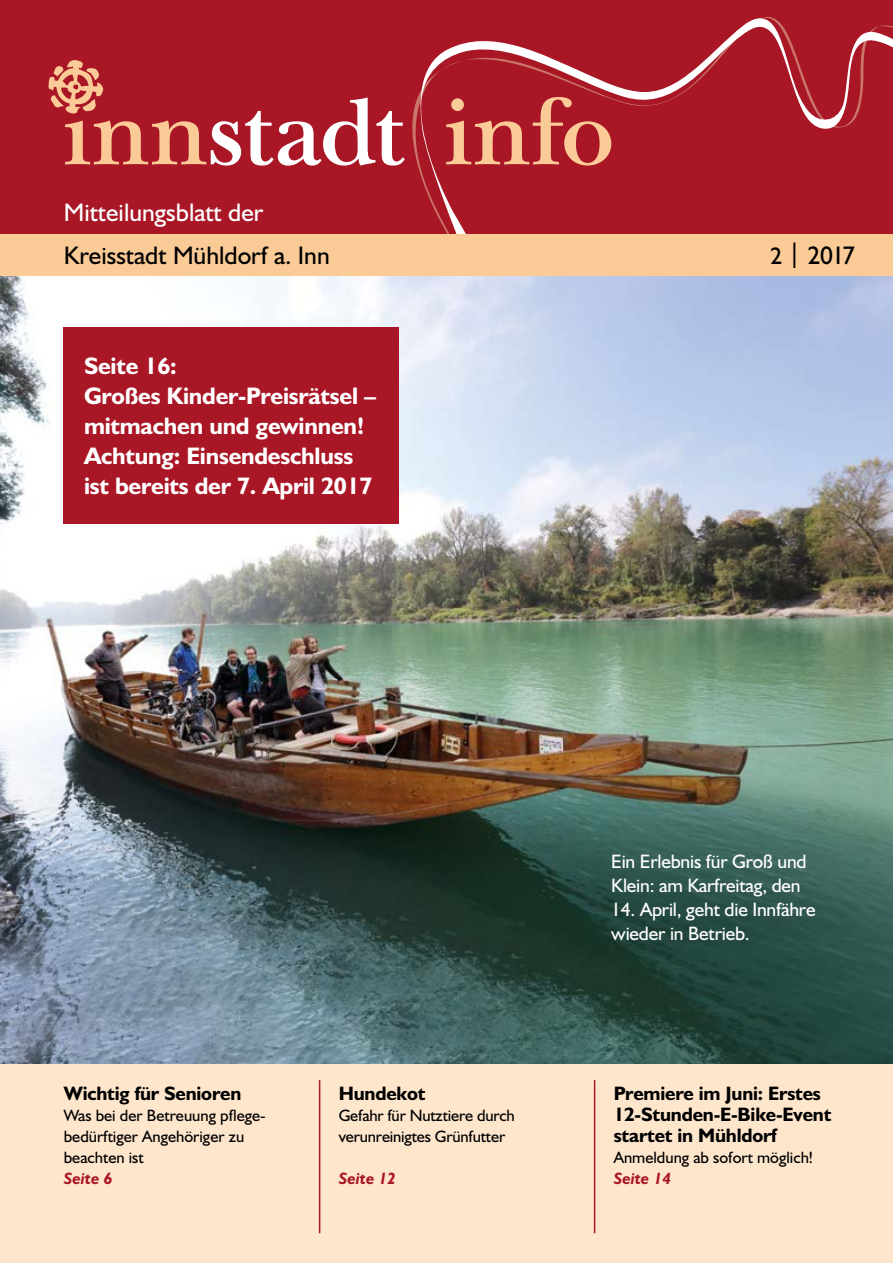
<style>
.page{position:relative;width:893px;height:1263px;background:#fff}
.page>*{position:absolute;margin:0;border:0;box-sizing:border-box;transform-origin:0 0}
.t1{font:25.5px "Humanist 521 BT";color:#000}
.t2{font:25.5px "Humanist 521 BT";color:#fff}
.t3{font:700 24px/30px "Humanist 521 BT";letter-spacing:-.01em;color:#fff}
.t4{font:700 19.5px/21px "Humanist 521 BT";letter-spacing:-.01em;color:#000}
.t5{font:19.5px/24px "Humanist 521 BT";letter-spacing:-.01em;color:#fff}
.t6{font:16.5px/21px "Humanist 521 BT";color:#000}
.t7{font:italic 700 16.5px "Humanist 521 BT";color:#a91625}
.s1{font-size:24px}
</style>
<div class="page">
<div style="left:0;top:0;width:893px;height:234px;background:#a91625"></div>
<div style="left:0;top:1063px;width:893px;height:200px;background:#fee6cc"></div>
<svg style="left:49px;top:60px;width:334px;height:106px"></svg>
<svg style="left:383px;top:100px;width:34px;height:66px"></svg>
<svg style="left:417px;top:17px;width:476px;height:217px"></svg>
<div style="left:0;top:234px;width:893px;height:42px;background:#fbcb97"></div>
<img style="left:0;top:276px;width:893px;height:787px">
<hr style="left:319px;top:1080px;width:1px;height:153px;background:#a91625">
<hr style="left:594px;top:1080px;width:1px;height:153px;background:#a91625">
<div style="left:63px;top:327px;width:335px;height:197px;background:#a91625"></div>
<h1 class="t2" style="left:64px;top:197px;width:201px">Mitteilungsblatt der</h1>
<h1 class="t1" style="left:64px;top:239px;width:267px">Kreisstadt Mühldorf a. Inn</h1>
<h1 class="t1" style="left:770px;top:239px;width:86px"><span class="s1">2</span> | 2017</h1>
<h2 class="t3" style="left:84px;top:350px;width:294px">Seite 16:<br>Großes Kinder-Preisrätsel – mitmachen und gewinnen!<br>Achtung: Einsendeschluss ist bereits der 7. April 2017</h2>
<p class="t4" style="left:64px;top:1083px;width:179px">Wichtig für Senioren</p>
<p class="t6" style="left:64px;top:1105px;width:203px">Was bei der Betreuung pflege&shy;bedürftiger Angehöriger zu beachten ist</p>
<p class="t7" style="left:64px;top:1168px;width:50px">Seite 6</p>
<p class="t4" style="left:339px;top:1083px;width:88px">Hundekot</p>
<p class="t6" style="left:339px;top:1105px;width:178px">Gefahr für Nutztiere durch verunreinigtes Grünfutter</p>
<p class="t7" style="left:339px;top:1168px;width:59px">Seite 12</p>
<p class="t5" style="left:611px;top:849px;width:197px">Ein Erlebnis für Groß und<br>Klein: am Karfreitag, den</p>
<p class="t5" style="left:611px;top:897px;width:206px">14. April, geht die Innfähre wieder in Betrieb.</p>
<p class="t4" style="left:614px;top:1083px;width:219px">Premiere im Juni: Erstes<br>12-Stunden-E-Bike-Event startet in Mühldorf</p>
<p class="t6" style="left:614px;top:1147px;width:201px">Anmeldung ab sofort möglich!</p>
<p class="t7" style="left:614px;top:1168px;width:59px">Seite 14</p>
</div>
